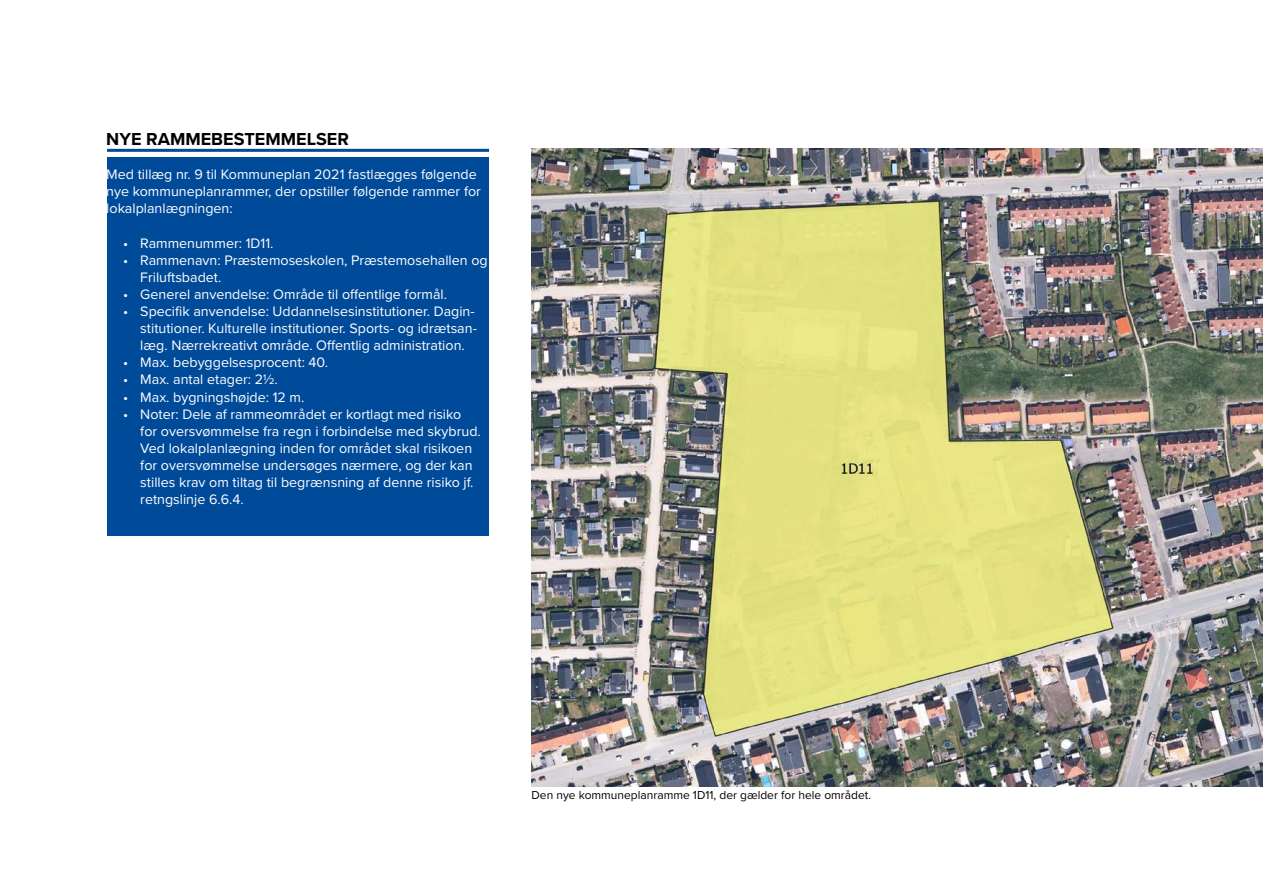
<style>
.page{position:relative;width:1263px;height:893px;background:#fff}
.page>*{position:absolute;margin:0;border:0;box-sizing:border-box;transform-origin:0 0}
.H2_Overskrift{font:700 18px "Proxima Nova";color:#000}
.H2_Overskrift-2{font:14.25px/17.1px "Proxima Nova";color:#fff}
.t1{font:12px "Proxima Nova";color:#000}
</style>
<div class="page">
<hr style="left:107px;top:149px;width:382px;height:3px;background:#004a9a">
<div style="left:107px;top:157px;width:381px;height:379px;background:#004a9a"></div>
<img style="left:531px;top:149px;width:732px;height:637px">
<h2 class="H2_Overskrift" style="left:106px;top:126px;width:244px">NYE RAMMEBESTEMMELSER</h2>
<h2 class="H2_Overskrift-2" style="left:106px;top:165px;width:376px">Med tillæg nr. 9 til Kommuneplan 2021 fastlægges følgende nye kommuneplanrammer, der opstiller følgende rammer for lokalplanlægningen:</h2>
<h2 class="H2_Overskrift-2" style="left:123px;top:234px;width:152px">• Rammenummer: 1D11.</h2>
<h2 class="H2_Overskrift-2" style="left:140px;top:251px;width:349px;text-indent:-17px">• Rammenavn: Præstemoseskolen, Præstemosehallen og<br>Friluftsbadet.</h2>
<h2 class="H2_Overskrift-2" style="left:123px;top:285px;width:325px">• Generel anvendelse: Område til offentlige formål.</h2>
<h2 class="H2_Overskrift-2" style="left:140px;top:302px;width:338px;text-indent:-17px">• Specifik anvendelse: Uddannelsesinstitutioner. Dagin&shy;stitutioner. Kulturelle institutioner. Sports- og idrætsan&shy;læg. Nærrekreativt område. Offentlig administration.</h2>
<h2 class="H2_Overskrift-2" style="left:123px;top:353px;width:206px">• Max. bebyggelsesprocent: 40.</h2>
<h2 class="H2_Overskrift-2" style="left:123px;top:370px;width:156px">• Max. antal etager: 2½.</h2>
<h2 class="H2_Overskrift-2" style="left:123px;top:388px;width:183px">• Max. bygningshøjde: 12 m.</h2>
<h2 class="H2_Overskrift-2" style="left:140px;top:405px;width:342px;text-indent:-17px">• Noter: Dele af rammeområdet er kortlagt med risiko for oversvømmelse fra regn i forbindelse med skybrud.<br>Ved lokalplanlægning inden for området skal risikoen for oversvømmelse undersøges nærmere, og der kan stilles krav om tiltag til begrænsning af denne risiko jf. retngslinje 6.6.4.</h2>
<p class="t1" style="left:531px;top:786px;width:341px">Den nye kommuneplanramme 1D11, der gælder for hele området.</p>
</div>
